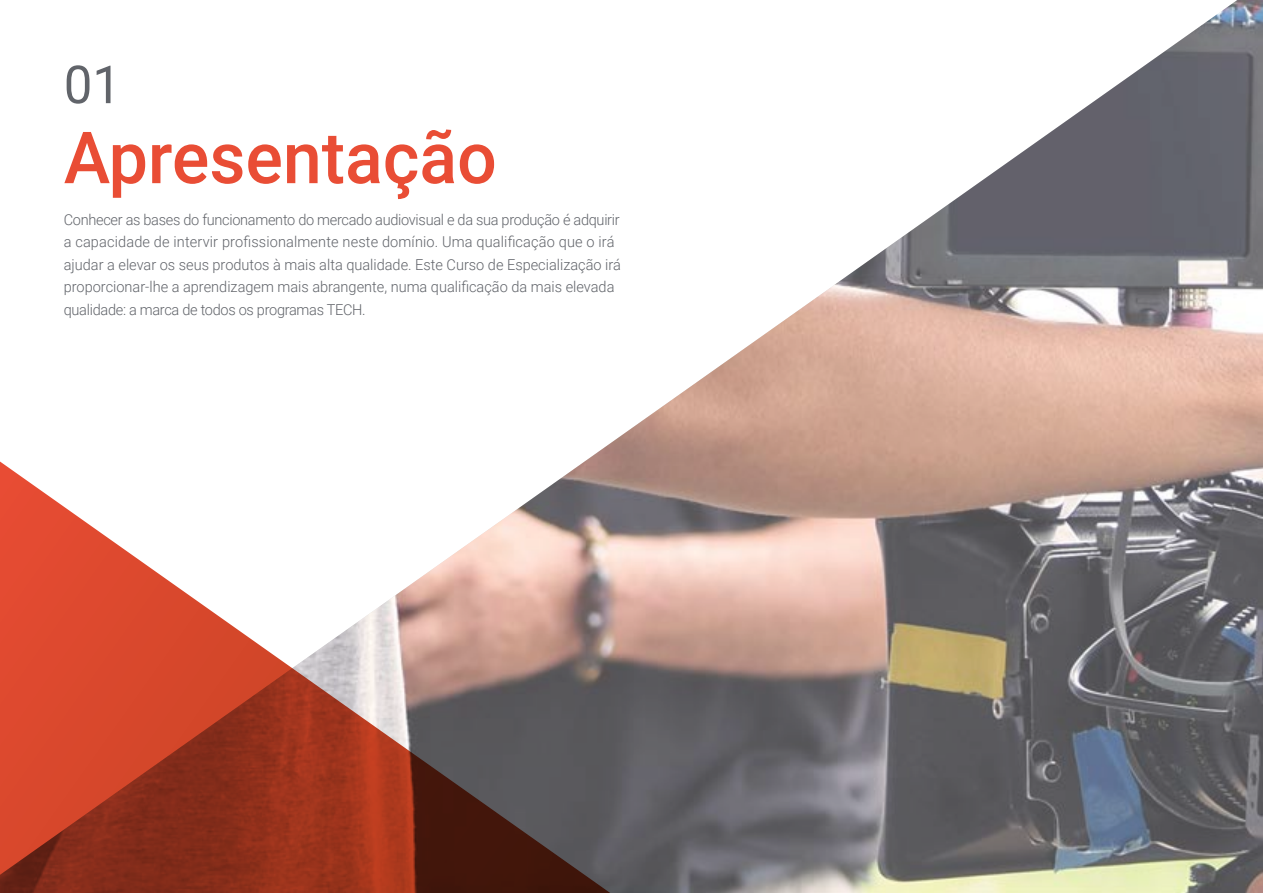
<style>
.page{position:relative;width:1263px;height:893px;background:#fff}
.page>*{position:absolute;margin:0;border:0;box-sizing:border-box;transform-origin:0 0}
.t1{font:500 72px "Roboto";color:#e94d35}
.t2{font:52.5px "Roboto";color:#61646a}
.t3{font:300 15px/22.5px "Roboto";color:#61646a}
</style>
<div class="page">
<img style="left:606px;top:0;width:657px;height:893px">
<svg style="left:0;top:446px;width:640px;height:447px"></svg>
<h2 class="t2" style="left:64px;top:48px;width:59px">01</h2>
<h1 class="t1" style="left:64px;top:107px;width:435px">Apresentação</h1>
<p class="t3" style="left:64px;top:208px;width:559px">Conhecer as bases do funcionamento do mercado audiovisual e da sua produção é adquirir a capacidade de intervir profissionalmente neste domínio. Uma qualificação que o irá ajudar a elevar os seus produtos à mais alta qualidade. Este Curso de Especialização irá proporcionar-lhe a aprendizagem mais abrangente, numa qualificação da mais elevada qualidade: a marca de todos os programas TECH.</p>
</div>
